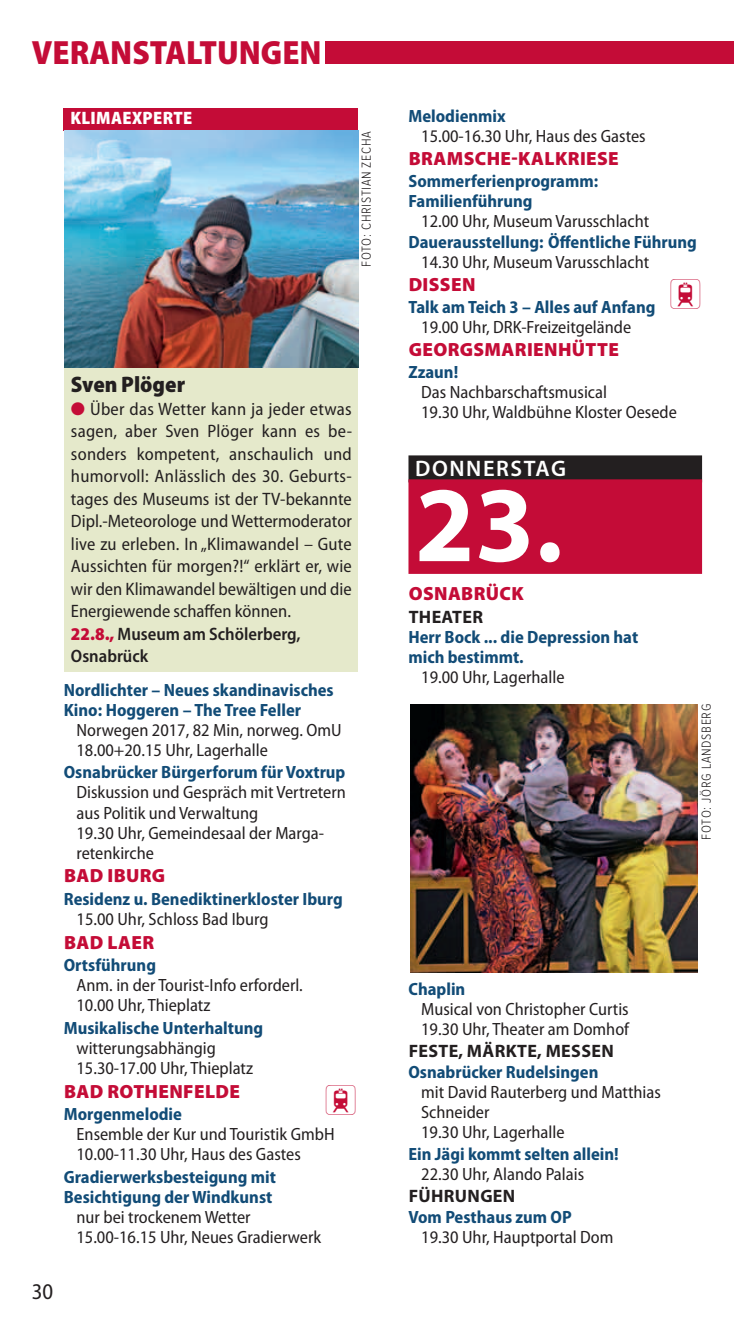
<style>
.page{position:relative;width:734px;height:1340px;background:#fff}
.page>*{position:absolute;margin:0;border:0;box-sizing:border-box;transform-origin:0 0}
.t1{font:700 108px "Myriad Pro";color:#fff}
.t2{font:900 semi-condensed 33.75px "Myriad Pro";color:#c40c37}
.t3{font:31.5px "Communications P06";color:#c40c37}
.t4{font:600 22.5px "Myriad Pro";letter-spacing:.07em;color:#fff}
.t5{font:900 semi-condensed 22.5px "Myriad Pro";color:#231f20}
.t6{font:semi-condensed 22.5px "Myriad Pro";color:#231f20}
.t7{font:900 19.12px "Myriad Pro";letter-spacing:.02em;color:#c40c37}
.t8{font:semi-condensed 18px/22.5px "Myriad Pro";letter-spacing:.005em;color:#231f20}
.t9{font:700 18px "Myriad Pro";letter-spacing:.02em;color:#231f20}
.t10{font:900 semi-condensed 18px "Myriad Pro";letter-spacing:.02em;color:#fff}
.t11{font:semi-condensed 17.78px/20px "Myriad Pro";color:#231f20}
.t12{font:700 semi-condensed 17.78px/20px "Myriad Pro";color:#124c77}
.t13{font:300 13.5px "Proxima Nova Cond";letter-spacing:.05em;color:#231f20}
.s1{color:#c40c37}
.s2{font-weight:900;color:#c40c37}
.s3{font-weight:600}
</style>
<div class="page">
<div style="left:408px;top:455px;width:294px;height:27px;background:#231f20"></div>
<div style="left:408px;top:479px;width:294px;height:95px;background:#c40c37"></div>
<img style="left:410px;top:705px;width:287px;height:268px">
<div style="left:325px;top:41px;width:408px;height:23px;background:#c40c37"></div>
<div style="left:65px;top:356px;width:293px;height:315px;background:#e5e9cb"></div>
<div style="left:64px;top:108px;width:294px;height:23px;background:#c40c37"></div>
<img style="left:65px;top:131px;width:293px;height:236px">
<h2 class="t2" style="left:32px;top:40px;width:291px">VERANSTALTUNGEN</h2>
<p class="t10" style="left:70px;top:111px;width:123px">KLIMAEXPERTE</p>
<p class="t13" style="left:361px;top:267px;width:137px;rotate:-90deg">FOTO: CHRISTIAN ZECHA</p>
<p class="t5" style="left:71px;top:376px;width:116px">Sven Plöger</p>
<p class="t8" style="left:71px;top:399px;width:283px"><span class="s1">●</span> Über das Wetter kann ja jeder etwas sagen, aber Sven Plöger kann es be&shy;sonders kompetent, anschaulich und humorvoll: Anlässlich des 30. Geburts - tages des Museums ist der TV-bekannte Dipl.-Meteorologe und Wettermoderator live zu erleben. In „Klimawandel – Gute Aussichten für morgen?!“ erklärt er, wie wir den Klimawandel bewältigen und die Energiewende schaffen können.<br><span class="s2">22.8.,</span> <span class="s3">Museum am Schölerberg, Osnabrück</span></p>
<p class="t12" style="left:64px;top:681px;width:271px">Nordlichter – Neues skandinavisches<br>Kino: Hoggeren – The Tree Feller</p>
<p class="t11" style="left:76px;top:721px;width:267px">Norwegen 2017, 82 Min, norweg. OmU<br>18.00+20.15 Uhr, Lagerhalle</p>
<p class="t12" style="left:64px;top:764px;width:283px">Osnabrücker Bürgerforum für Voxtrup</p>
<p class="t11" style="left:76px;top:784px;width:271px">Diskussion und Gespräch mit Vertretern aus Politik und Verwaltung<br>19.30 Uhr, Gemeindesaal der Marga - retenkirche</p>
<p class="t7" style="left:64px;top:864px;width:103px">BAD IBURG</p>
<p class="t12" style="left:64px;top:890px;width:280px">Residenz u. Benediktinerkloster Iburg</p>
<p class="t11" style="left:77px;top:910px;width:193px">15.00 Uhr, Schloss Bad Iburg</p>
<p class="t7" style="left:64px;top:930px;width:92px">BAD LAER</p>
<p class="t12" style="left:64px;top:956px;width:94px">Ortsführung</p>
<p class="t11" style="left:76px;top:976px;width:228px">Anm. in der Tourist-Info erforderl.<br>10.00 Uhr, Thieplatz</p>
<p class="t12" style="left:64px;top:1019px;width:201px">Musikalische Unterhaltung</p>
<p class="t11" style="left:76px;top:1039px;width:178px">witterungsabhängig<br>15.30-17.00 Uhr, Thieplatz</p>
<p class="t12" style="left:64px;top:1105px;width:120px">Morgenmelodie</p>
<p class="t7" style="left:64px;top:1079px;width:177px">BAD ROTHENFELDE</p>
<h3 class="t3" style="left:324px;top:1085px;width:35px">_</h3>
<p class="t11" style="left:76px;top:1125px;width:259px">Ensemble der Kur und Touristik GmbH<br>10.00-11.30 Uhr, Haus des Gastes</p>
<p class="t12" style="left:64px;top:1168px;width:213px">Gradierwerksbesteigung mit<br>Besichtigung der Windkunst</p>
<p class="t11" style="left:76px;top:1208px;width:246px">nur bei trockenem Wetter<br>15.00-16.15 Uhr, Neues Gradierwerk</p>
<p class="t6" style="left:32px;top:1283px;width:23px">30</p>
<p class="t12" style="left:408px;top:107px;width:99px">Melodienmix</p>
<p class="t11" style="left:421px;top:127px;width:226px">15.00-16.30 Uhr, Haus des Gastes</p>
<p class="t7" style="left:408px;top:147px;width:212px">BRAMSCHE-KALKRIESE</p>
<p class="t12" style="left:408px;top:172px;width:191px">Sommerferienprogramm:<br>Familienführung</p>
<p class="t11" style="left:421px;top:212px;width:229px">12.00 Uhr, Museum Varusschlacht</p>
<p class="t12" style="left:408px;top:234px;width:290px">Dauerausstellung: Öffentliche Führung</p>
<p class="t11" style="left:421px;top:254px;width:229px">14.30 Uhr, Museum Varusschlacht</p>
<p class="t12" style="left:408px;top:299px;width:248px">Talk am Teich 3 – Alles auf Anfang</p>
<p class="t7" style="left:408px;top:273px;width:68px">DISSEN</p>
<h3 class="t3" style="left:668px;top:279px;width:35px">_</h3>
<p class="t11" style="left:421px;top:319px;width:211px">19.00 Uhr, DRK-Freizeitgelände</p>
<p class="t7" style="left:408px;top:338px;width:212px">GEORGSMARIENHÜTTE</p>
<p class="t12" style="left:408px;top:363px;width:51px">Zzaun!</p>
<p class="t11" style="left:421px;top:383px;width:257px">Das Nachbarschaftsmusical<br>19.30 Uhr, Waldbühne Kloster Oesede</p>
<p class="t4" style="left:415px;top:455px;width:152px">DONNERSTAG</p>
<h1 class="t1" style="left:415px;top:460px;width:149px">23.</h1>
<p class="t7" style="left:408px;top:582px;width:117px">OSNABRÜCK</p>
<p class="t9" style="left:408px;top:606px;width:76px">THEATER</p>
<p class="t12" style="left:408px;top:628px;width:231px">Herr Bock ... die Depression hat mich bestimmt.</p>
<p class="t11" style="left:421px;top:668px;width:145px">19.00 Uhr, Lagerhalle</p>
<p class="t13" style="left:701px;top:839px;width:137px;rotate:-90deg">FOTO: JÖRG LANDSBERG</p>
<p class="t12" style="left:408px;top:980px;width:58px">Chaplin</p>
<p class="t11" style="left:421px;top:1000px;width:209px">Musical von Christopher Curtis<br>19.30 Uhr, Theater am Domhof</p>
<p class="t9" style="left:408px;top:1040px;width:207px">FESTE, MÄRKTE, MESSEN</p>
<p class="t12" style="left:408px;top:1063px;width:191px">Osnabrücker Rudelsingen</p>
<p class="t11" style="left:421px;top:1083px;width:241px">mit David Rauterberg und Matthias<br>Schneider<br>19.30 Uhr, Lagerhalle</p>
<p class="t12" style="left:408px;top:1145px;width:212px">Ein Jägi kommt selten allein!</p>
<p class="t11" style="left:421px;top:1165px;width:164px">22.30 Uhr, Alando Palais</p>
<p class="t9" style="left:408px;top:1185px;width:108px">FÜHRUNGEN</p>
<p class="t12" style="left:408px;top:1208px;width:165px">Vom Pesthaus zum OP</p>
<p class="t11" style="left:421px;top:1228px;width:194px">19.30 Uhr, Hauptportal Dom</p>
</div>
